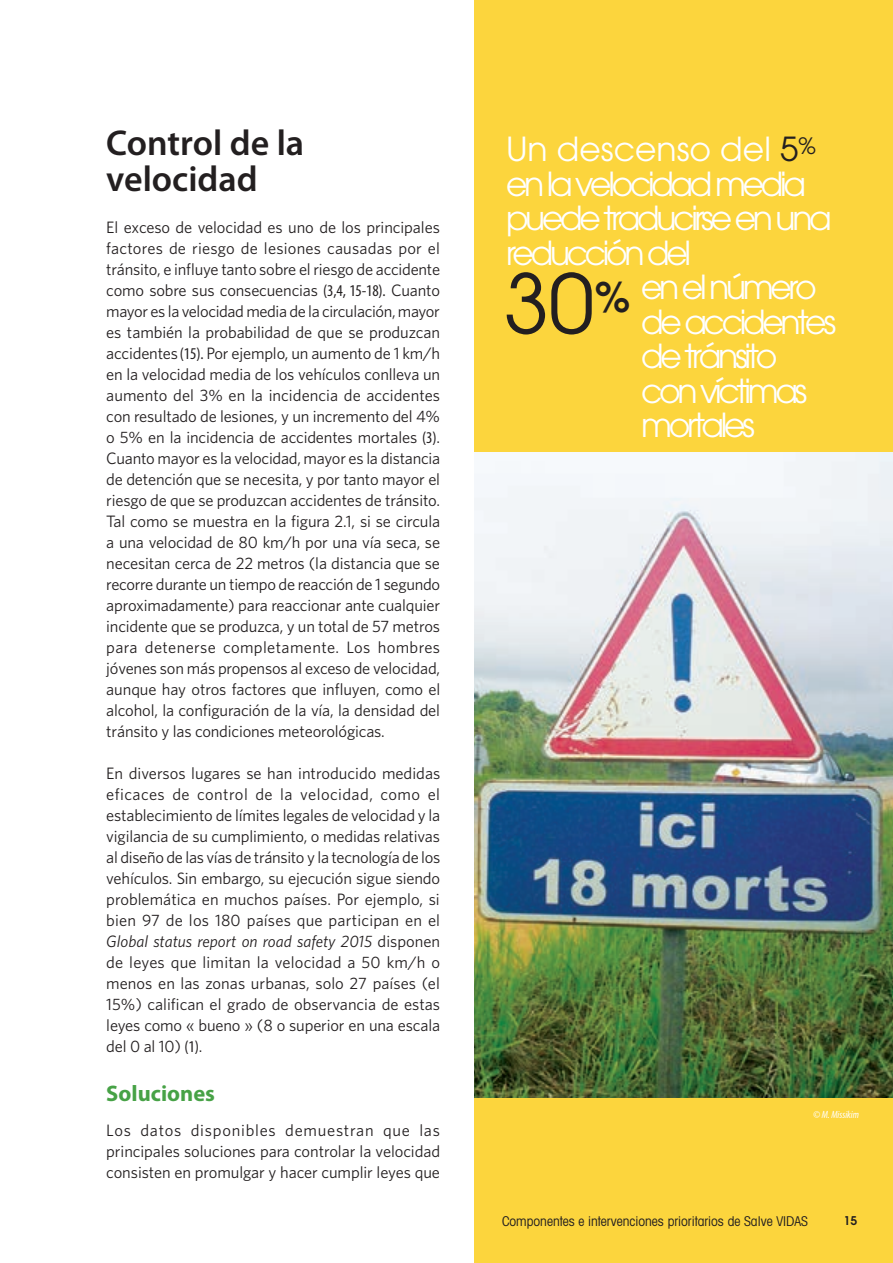
<style>
.page{position:relative;width:893px;height:1263px;background:#fff}
.page>*{position:absolute;margin:0;border:0;box-sizing:border-box;transform-origin:0 0}
.Box_text{font:81.3px "Avant Garde";color:#231f20}
.Title_level_1_altern{font:600 36px/36px "Myriad Pro";color:#231f20}
.Box_text-2{font:33px "Avant Garde";letter-spacing:-.1em;color:#fff}
.Box_text-3{font:33px "Avant Garde";color:#fff}
.Title_level_2{font:700 22.5px "Myriad Pro";color:#47a246}
.Body_text{font:16.5px/21px "Whitney HTF";letter-spacing:-.01em;color:#231f20;text-align:justify}
.t1{font:condensed 13.5px "Avant Garde";color:#231f20}
.t2{font:600 12px "Avant Garde";color:#231f20}
.Table_text{font:italic condensed 10.5px "Myriad Pro";color:#fff}
.s1{font-family:"Myriad Pro";font-stretch:condensed}
.s2{font-style:italic}
.s3{color:#231f20}
</style>
<div class="page">
<div style="left:474px;top:0;width:419px;height:1263px;background:#fcd53d"></div>
<img style="left:474px;top:452px;width:419px;height:645px">
<p class="Title_level_1_altern" style="left:106px;top:125px;width:199px">Control de la velocidad</p>
<p class="Body_text" style="left:106px;top:216px;width:336px">El exceso de velocidad es uno de los principales factores de riesgo de lesiones causadas por el tránsito, e influye tanto sobre el riesgo de accidente como sobre sus consecuencias <span class="s1">(3,4, 15-18).</span> Cuanto mayor es la velocidad media de la circulación, mayor es también la probabilidad de que se produzcan accidentes <span class="s1">(15).</span> Por ejemplo, un aumento de 1 km/h en la velocidad media de los vehículos conlleva un aumento del 3% en la incidencia de accidentes con resultado de lesiones, y un incremento del 4% o 5% en la incidencia de accidentes mortales <span class="s1">(3)</span>.<br>Cuanto mayor es la velocidad, mayor es la distancia de detención que se necesita, y por tanto mayor el riesgo de que se produzcan accidentes de tránsito.<br>Tal como se muestra en la figura 2.1, si se circula a una velocidad de 80 km/h por una vía seca, se necesitan cerca de 22 metros (la distancia que se recorre durante un tiempo de reacción de 1 segundo aproximadamente) para reaccionar ante cualquier incidente que se produzca, y un total de 57 metros para detenerse completamente. Los hombres jóvenes son más propensos al exceso de velocidad, aunque hay otros factores que influyen, como el alcohol, la configuración de la vía, la densidad del tránsito y las condiciones meteorológicas.</p>
<p class="Body_text" style="left:106px;top:762px;width:336px">En diversos lugares se han introducido medidas eficaces de control de la velocidad, como el establecimiento de límites legales de velocidad y la vigilancia de su cumplimiento, o medidas relativas al diseño de las vías de tránsito y la tecnología de los vehículos. Sin embargo, su ejecución sigue siendo problemática en muchos países. Por ejemplo, si bien 97 de los 180 países que participan en el <span class="s2">Global status report on road safety 2015</span> disponen de leyes que limitan la velocidad a 50 km/h o menos en las zonas urbanas, solo 27 países (el 15%) califican el grado de observancia de estas leyes como « bueno » (8 o superior en una escala del 0 al 10) <span class="s1">(1)</span>.</p>
<p class="Title_level_2" style="left:106px;top:1079px;width:110px">Soluciones</p>
<p class="Body_text" style="left:106px;top:1119px;width:335px">Los datos disponibles demuestran que las principales soluciones para controlar la velocidad consisten en promulgar y hacer cumplir leyes que</p>
<p class="Box_text-3" style="left:506px;top:130px;width:311px">Un descenso del <span class="s3">5</span><sup>%</sup></p>
<p class="Box_text-2" style="left:506px;top:164px;width:301px">en la velocidad media</p>
<p class="Box_text-2" style="left:506px;top:199px;width:327px">puede traducirse en una</p>
<p class="Box_text-2" style="left:506px;top:233px;width:187px">reducción del</p>
<p class="Box_text-2" style="left:641px;top:268px;width:177px">en el número</p>
<p class="Box_text-2" style="left:641px;top:302px;width:197px">de accidentes</p>
<p class="Box_text-2" style="left:641px;top:337px;width:138px">de tránsito</p>
<p class="Box_text-2" style="left:641px;top:371px;width:168px">con víctimas</p>
<p class="Box_text-2" style="left:641px;top:405px;width:115px">mortales</p>
<p class="Box_text" style="left:504px;top:256px;width:128px">30<sup>%</sup></p>
<p class="Table_text" style="left:813px;top:1108px;width:47px">© M. Missikim</p>
<p class="t1" style="left:502px;top:1212px;width:307px">Componentes e intervenciones prioritarios de Salve VIDAS</p>
<p class="t2" style="left:844px;top:1213px;width:15px">15</p>
</div>
